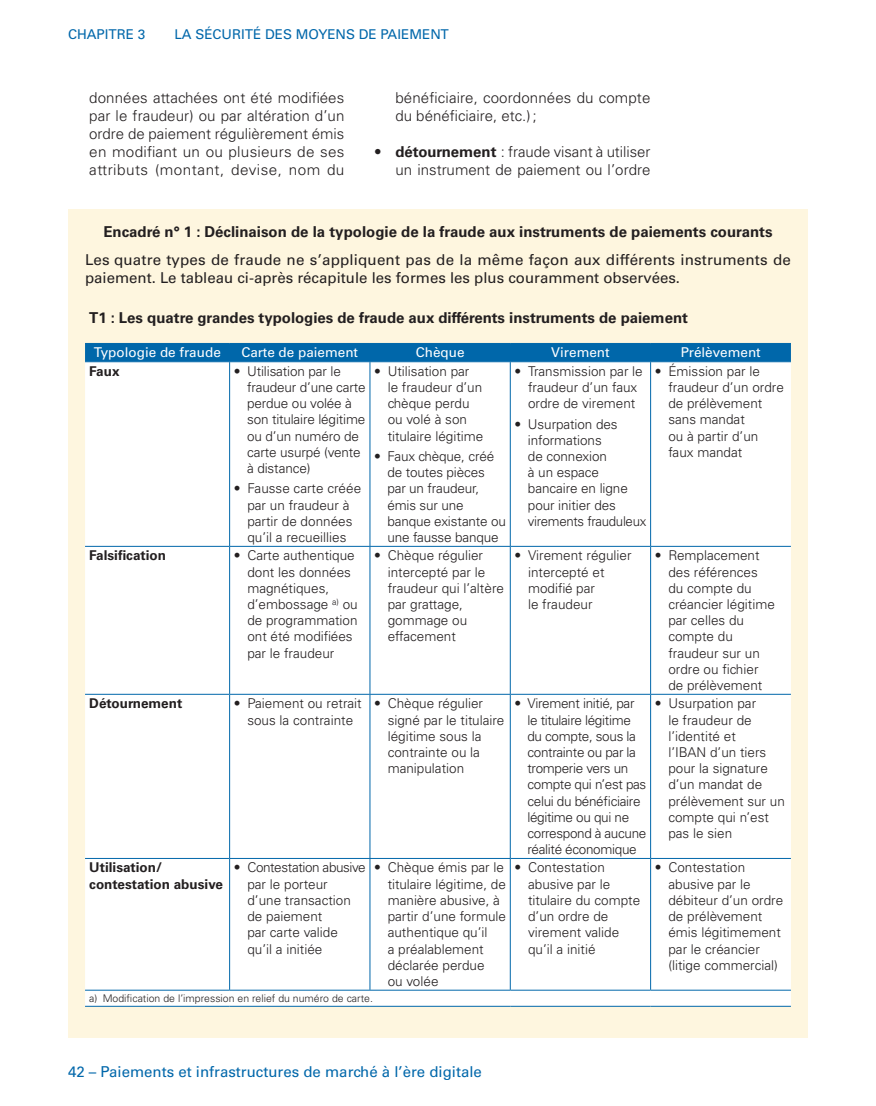
<style>
.page{position:relative;width:876px;height:1106px;background:#fff}
.page>*{position:absolute;margin:0;border:0;box-sizing:border-box;transform-origin:0 0}
.t1{font:300 15px/18px "Univers LT Std";letter-spacing:.005em;color:#231f20;text-align:justify}
.t2{font:15px/18px "Univers LT Std";color:#231f20}
.t3{font:700 15px "Univers LT Std";color:#231f20}
.t4{font:15px "Univers LT Std";color:#0067aa}
.t5{font:300 13.5px/16.2px "Univers LT Std";color:#231f20}
.t6{font:300 13.5px/16.2px "Univers LT Std";letter-spacing:-.025em;color:#231f20}
.t7{font:700 13.5px/16.2px "Univers LT Std";color:#231f20}
.t8{font:13.5px "Univers LT Std";color:#fff}
.t9{font:13.5px "Univers LT Std";color:#0067aa}
.t10{font:300 10.5px "Univers LT Std";color:#231f20}
.s1{font-weight:700}
</style>
<div class="page">
<div style="left:68px;top:209px;width:740px;height:828px;background:#fef6df"></div>
<div style="left:85px;top:362px;width:706px;height:643px;background:#fff"></div>
<div style="left:85px;top:343px;width:706px;height:18px;background:#0067aa"></div>
<hr style="left:85px;top:361px;width:145px;height:1px;background:#0067aa">
<hr style="left:230px;top:361px;width:140px;height:1px;background:#0067aa">
<hr style="left:229px;top:362px;width:1px;height:184px;background:#0067aa">
<hr style="left:370px;top:361px;width:140px;height:1px;background:#0067aa">
<hr style="left:370px;top:362px;width:1px;height:184px;background:#0067aa">
<hr style="left:510px;top:361px;width:141px;height:1px;background:#0067aa">
<hr style="left:510px;top:362px;width:1px;height:184px;background:#0067aa">
<hr style="left:651px;top:361px;width:140px;height:1px;background:#0067aa">
<hr style="left:650px;top:362px;width:1px;height:184px;background:#0067aa">
<hr style="left:85px;top:546px;width:145px;height:1px;background:#0067aa">
<hr style="left:230px;top:546px;width:140px;height:1px;background:#0067aa">
<hr style="left:229px;top:546px;width:1px;height:148px;background:#0067aa">
<hr style="left:370px;top:546px;width:140px;height:1px;background:#0067aa">
<hr style="left:370px;top:546px;width:1px;height:148px;background:#0067aa">
<hr style="left:510px;top:546px;width:141px;height:1px;background:#0067aa">
<hr style="left:510px;top:546px;width:1px;height:148px;background:#0067aa">
<hr style="left:651px;top:546px;width:140px;height:1px;background:#0067aa">
<hr style="left:650px;top:546px;width:1px;height:148px;background:#0067aa">
<hr style="left:85px;top:694px;width:145px;height:1px;background:#0067aa">
<hr style="left:230px;top:694px;width:140px;height:1px;background:#0067aa">
<hr style="left:229px;top:694px;width:1px;height:164px;background:#0067aa">
<hr style="left:370px;top:694px;width:140px;height:1px;background:#0067aa">
<hr style="left:370px;top:694px;width:1px;height:164px;background:#0067aa">
<hr style="left:510px;top:694px;width:141px;height:1px;background:#0067aa">
<hr style="left:510px;top:694px;width:1px;height:164px;background:#0067aa">
<hr style="left:651px;top:694px;width:140px;height:1px;background:#0067aa">
<hr style="left:650px;top:694px;width:1px;height:164px;background:#0067aa">
<hr style="left:85px;top:858px;width:145px;height:1px;background:#0067aa">
<hr style="left:230px;top:858px;width:140px;height:1px;background:#0067aa">
<hr style="left:229px;top:858px;width:1px;height:131px;background:#0067aa">
<hr style="left:370px;top:858px;width:140px;height:1px;background:#0067aa">
<hr style="left:370px;top:858px;width:1px;height:131px;background:#0067aa">
<hr style="left:510px;top:858px;width:141px;height:1px;background:#0067aa">
<hr style="left:510px;top:858px;width:1px;height:131px;background:#0067aa">
<hr style="left:651px;top:858px;width:140px;height:1px;background:#0067aa">
<hr style="left:650px;top:858px;width:1px;height:131px;background:#0067aa">
<hr style="left:85px;top:989px;width:145px;height:1px;background:#0067aa">
<hr style="left:230px;top:989px;width:140px;height:1px;background:#0067aa">
<hr style="left:370px;top:989px;width:140px;height:1px;background:#0067aa">
<hr style="left:510px;top:989px;width:141px;height:1px;background:#0067aa">
<hr style="left:651px;top:989px;width:140px;height:1px;background:#0067aa">
<hr style="left:85px;top:1005px;width:145px;height:1px;background:#0067aa">
<hr style="left:230px;top:1005px;width:140px;height:1px;background:#0067aa">
<hr style="left:370px;top:1005px;width:140px;height:1px;background:#0067aa">
<hr style="left:510px;top:1005px;width:141px;height:1px;background:#0067aa">
<hr style="left:651px;top:1005px;width:140px;height:1px;background:#0067aa">
<p class="t9" style="left:68px;top:26px;width:79px">Chapitre 3</p>
<p class="t9" style="left:174px;top:26px;width:276px">La sécurité des moyens de paiement</p>
<p class="t1" style="left:89px;top:89px;width:257px">données attachées ont été modifiées par le fraudeur) ou par altération d’un ordre de paiement régulièrement émis en modifiant un ou plusieurs de ses attributs (montant, devise, nom du</p>
<p class="t1" style="left:395px;top:89px;width:257px">bénéficiaire, coordonnées du compte du bénéficiaire, etc.);</p>
<p class="t1" style="left:374px;top:143px;width:278px;text-align:right">• <span class="s1">détournement</span> : fraude visant à utiliser un instrument de paiement ou l’ordre</p>
<p class="t3" style="left:103px;top:223px;width:671px">Encadré n° 1 : Déclinaison de la typologie de la fraude aux instruments de paiements courants</p>
<p class="t2" style="left:85px;top:251px;width:707px">Les quatre types de fraude ne s’appliquent pas de la même façon aux différents instruments de paiement. Le tableau ci‑après récapitule les formes les plus couramment observées.</p>
<p class="t3" style="left:89px;top:309px;width:600px">T1 : Les quatre grandes typologies de fraude aux différents instruments de paiement</p>
<p class="t8" style="left:94px;top:345px;width:128px">Typologie de fraude</p>
<p class="t8" style="left:241px;top:345px;width:118px">Carte de paiement</p>
<p class="t8" style="left:416px;top:345px;width:50px">Chèque</p>
<p class="t8" style="left:551px;top:345px;width:60px">Virement</p>
<p class="t8" style="left:681px;top:345px;width:82px">Prélèvement</p>
<p class="t7" style="left:89px;top:363px;width:32px">Faux</p>
<p class="t5" style="left:247px;top:363px;width:120px;text-indent:-13px">• Utilisation par le fraudeur d’une carte perdue ou volée à son titulaire légitime ou d’un numéro de carte usurpé (vente à distance)</p>
<p class="t5" style="left:234px;top:480px;width:129px;text-align:center">• Fausse carte créée par un fraudeur à partir de données qu’il a recueillies</p>
<p class="t5" style="left:668px;top:363px;width:117px;text-indent:-14px">• Émission par le fraudeur d’un ordre de prélèvement sans mandat<br>ou à partir d’un faux mandat</p>
<p class="t5" style="left:388px;top:363px;width:97px;text-indent:-13px">• Utilisation par<br>le fraudeur d’un chèque perdu ou volé à son titulaire légitime</p>
<p class="t5" style="left:387px;top:448px;width:120px;text-indent:-13px">• Faux chèque, créé de toutes pièces par un fraudeur, émis sur une banque existante ou une fausse banque</p>
<p class="t5" style="left:515px;top:363px;width:130px;text-align:center">• Transmission par le fraudeur d’un faux ordre de virement</p>
<p class="t5" style="left:528px;top:416px;width:120px;text-indent:-13px">• Usurpation des informations<br>de connexion<br>à un espace bancaire en ligne pour initier des virements frauduleux</p>
<p class="t7" style="left:89px;top:547px;width:78px">Falsification</p>
<p class="t5" style="left:247px;top:547px;width:112px;text-indent:-13px">• Carte authentique dont les données magnétiques, d’embossage <sup>a)</sup> ou de programmation ont été modifiées par le fraudeur</p>
<p class="t5" style="left:388px;top:547px;width:118px;text-indent:-14px">• Chèque régulier intercepté par le fraudeur qui l’altère par grattage, gommage ou effacement</p>
<p class="t5" style="left:528px;top:547px;width:105px;text-indent:-14px">• Virement régulier intercepté et modifié par<br>le fraudeur</p>
<p class="t5" style="left:668px;top:547px;width:108px;text-indent:-14px">• Remplacement des références du compte du créancier légitime par celles du compte du fraudeur sur un ordre ou fichier de prélèvement</p>
<p class="t7" style="left:89px;top:695px;width:94px">Détournement</p>
<p class="t5" style="left:234px;top:695px;width:129px;text-align:center">• Paiement ou retrait sous la contrainte</p>
<p class="t5" style="left:388px;top:695px;width:118px;text-indent:-14px">• Chèque régulier signé par le titulaire légitime sous la contrainte ou la manipulation</p>
<p class="t6" style="left:527px;top:695px;width:120px;text-indent:-13px">• Virement initié, par le titulaire légitime du compte, sous la contrainte ou par la tromperie vers un compte qui n’est pas celui du bénéficiaire légitime ou qui ne correspond à aucune réalité économique</p>
<p class="t5" style="left:668px;top:695px;width:118px;text-indent:-14px">• Usurpation par<br>le fraudeur de l’identité et<br>l’IBAN d’un tiers pour la signature d’un mandat de prélèvement sur un compte qui n’est pas le sien</p>
<p class="t7" style="left:89px;top:859px;width:135px">Utilisation/ contestation abusive</p>
<p class="t5" style="left:247px;top:859px;width:120px;text-indent:-14px">• Contestation abusive par le porteur<br>d’une transaction de paiement<br>par carte valide qu’il a initiée</p>
<p class="t5" style="left:388px;top:859px;width:120px;text-indent:-14px">• Chèque émis par le titulaire légitime, de manière abusive, à partir d’une formule authentique qu’il<br>a préalablement déclarée perdue<br>ou volée</p>
<p class="t5" style="left:528px;top:859px;width:114px;text-indent:-14px">• Contestation abusive par le titulaire du compte d’un ordre de virement valide qu’il a initié</p>
<p class="t5" style="left:668px;top:859px;width:116px;text-indent:-14px">• Contestation abusive par le débiteur d’un ordre de prélèvement émis légitimement par le créancier (litige commercial)</p>
<p class="t10" style="left:89px;top:992px;width:285px">a) Modification de l’impression en relief du numéro de carte.</p>
<p class="t4" style="left:68px;top:1063px;width:415px">42 – Paiements et infrastructures de marché à l’ère digitale</p>
</div>
